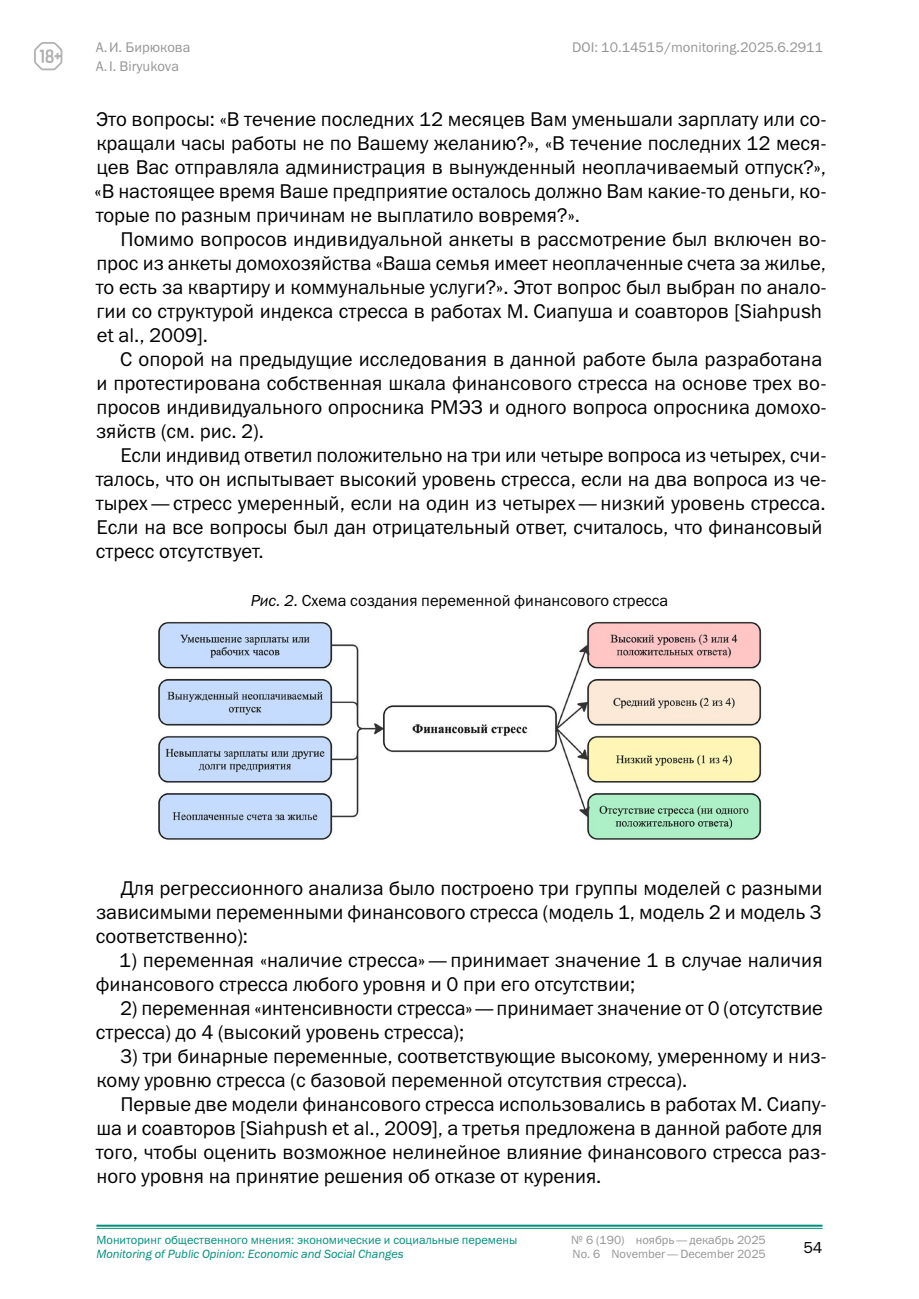
<style>
.page{position:relative;width:919px;height:1299px;background:#fff}
.page>*{position:absolute;margin:0;border:0;box-sizing:border-box;transform-origin:0 0}
.GENERAL_TEXT{font:20px/24px "Franklin Gothic ITC";color:#000}
.Picture_number_and_t{font:16px "Franklin Gothic ITC";color:#000}
.t1{font:14px "Franklin Gothic ITC";color:#959595}
.t2{font:12px "Franklin Gothic ITC";color:#008f7b}
.t3{font:12px "Franklin Gothic ITC";color:#959595}
.t4{font:italic 12px "Franklin Gothic ITC";color:#008f7b}
.s1{font-style:italic}
</style>
<div class="page">
<hr style="left:96px;top:1224px;width:726px;height:2px;background:#008f7b">
<hr style="left:96px;top:1227px;width:726px;height:1px;background:#008f7b">
<svg style="left:34px;top:42px;width:28px;height:28px"></svg>
<img style="left:158px;top:621px;width:604px;height:219px">
<p class="t1" style="left:96px;top:38px;width:96px">А.И. Бирюкова</p>
<p class="t1" style="left:572px;top:38px;width:252px">DOI: 10.14515/monitoring.2025.6.2911</p>
<p class="t1" style="left:96px;top:57px;width:85px">A.I. Biryukova</p>
<p class="GENERAL_TEXT" style="left:95px;top:107px;width:733px;text-align:justify">Это вопросы: «В течение последних 12 месяцев Вам уменьшали зарплату или со&shy;кращали часы работы не по Вашему желанию?», «В течение последних 12 меся&shy;цев Вас отправляла администрация в вынужденный неоплачиваемый отпуск?», «В настоящее время Ваше предприятие осталось должно Вам какие‑то деньги, ко&shy;торые по разным причинам не выплатило вовремя?».</p>
<p class="GENERAL_TEXT" style="left:96px;top:227px;width:732px;text-indent:25px">Помимо вопросов индивидуальной анкеты в рассмотрение был включен во&shy;прос из анкеты домохозяйства «Ваша семья имеет неоплаченные счета за жилье, то есть за квартиру и коммунальные услуги?». Этот вопрос был выбран по анало&shy;гии со структурой индекса стресса в работах М. Сиапуша и соавторов [Siahpush et al., 2009].</p>
<p class="GENERAL_TEXT" style="left:96px;top:347px;width:732px;text-indent:24px">С опорой на предыдущие исследования в данной работе была разработана и протестирована собственная шкала финансового стресса на основе трех во&shy;просов индивидуального опросника РМЭЗ и одного вопроса опросника домохо&shy;зяйств (см. рис. 2).</p>
<p class="GENERAL_TEXT" style="left:96px;top:443px;width:732px;text-indent:25px">Если индивид ответил положительно на три или четыре вопроса из четырех, счи&shy;талось, что он испытывает высокий уровень стресса, если на два вопроса из че&shy;тырех— стресс умеренный, если на один из четырех— низкий уровень стресса.<br>Если на все вопросы был дан отрицательный ответ, считалось, что финансовый стресс отсутствует.</p>
<p class="Picture_number_and_t" style="left:251px;top:591px;width:419px"><span class="s1">Рис. 2.</span> Схема создания переменной финансового стресса</p>
<p class="GENERAL_TEXT" style="left:96px;top:875px;width:728px;text-align:justify;text-indent:25px">Для регрессионного анализа было построено три группы моделей с разными зависимыми переменными финансового стресса (модель 1, модель 2 и модель 3 соответственно):</p>
<p class="GENERAL_TEXT" style="left:96px;top:947px;width:728px;text-indent:24px">1) переменная «наличие стресса»— принимает значение 1 в случае наличия финансового стресса любого уровня и 0 при его отсутствии;</p>
<p class="GENERAL_TEXT" style="left:96px;top:995px;width:728px;text-indent:24px">2) переменная «интенсивности стресса»— принимает значение от 0 (отсутствие стресса) до 4 (высокий уровень стресса);</p>
<p class="GENERAL_TEXT" style="left:96px;top:1043px;width:731px;text-indent:24px">3) три бинарные переменные, соответствующие высокому, умеренному и низ&shy;кому уровню стресса (с базовой переменной отсутствия стресса).</p>
<p class="GENERAL_TEXT" style="left:96px;top:1091px;width:732px;text-indent:25px">Первые две модели финансового стресса использовались в работах М. Сиапу&shy;ша и соавторов [Siahpush et al., 2009], а третья предложена в данной работе для того, чтобы оценить возможное нелинейное влияние финансового стресса раз&shy;ного уровня на принятие решения об отказе от курения.</p>
<p class="t2" style="left:96px;top:1232px;width:422px">Мониторинг общественного мнения: экономические и социальные перемены</p>
<p class="t3" style="left:571px;top:1232px;width:196px">№ 6 (190) ноябрь—декабрь 2025</p>
<p class="t4" style="left:96px;top:1247px;width:309px">Monitoring of Public Opinion: Economic and Social Changes</p>
<p class="t3" style="left:572px;top:1246px;width:195px">No. 6 November—December 2025</p>
<p class="Picture_number_and_t" style="left:803px;top:1237px;width:21px">54</p>
</div>
